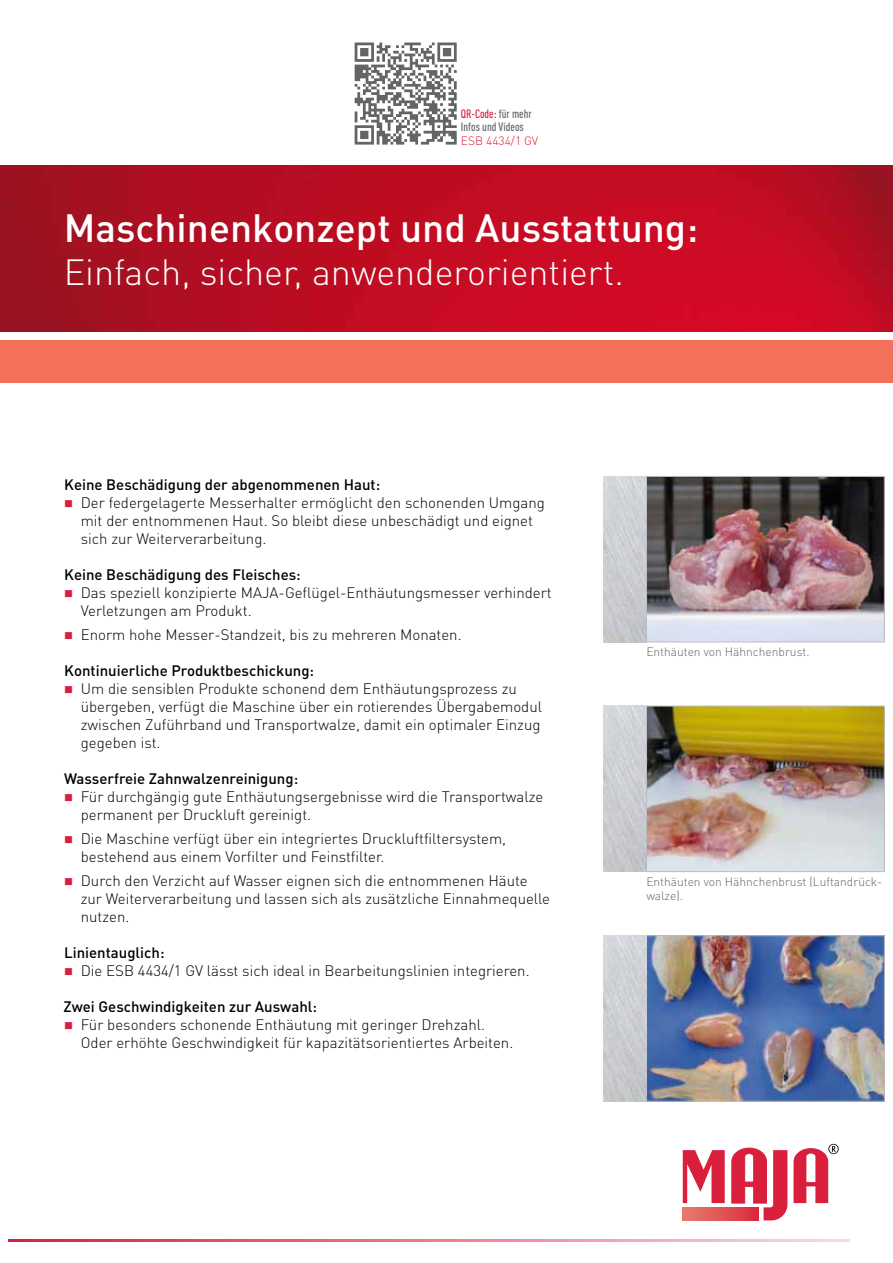
<style>
.page{position:relative;width:893px;height:1263px;background:#fff}
.page>*{position:absolute;margin:0;border:0;box-sizing:border-box;transform-origin:0 0}
.t1{font:500 39px "DIN Pro";color:#fff}
.t2{font:300 36px "DIN Pro";color:#fff}
.t3{font:300 15px/18px "DIN Pro";color:#000}
.t4{font:500 15px "DIN Pro";color:#000}
.t5{font:300 12px/14.4px "DIN Pro";color:#636466}
.t6{font:500 condensed 12px/13.5px "DIN Pro";color:#636466}
.t7{font:300 12px "DIN Pro";color:#da1f3d}
.s1{color:#da1f3d}
</style>
<div class="page">
<hr style="left:9px;top:1239px;width:841px;height:3px;background:#da1f3d">
<img style="left:0;top:166px;width:893px;height:166px">
<div style="left:0;top:340px;width:893px;height:43px;background:#f3705a"></div>
<svg style="left:683px;top:1150px;width:42px;height:53px"></svg>
<svg style="left:731px;top:1147px;width:56px;height:73px"></svg>
<svg style="left:793px;top:1144px;width:46px;height:59px"></svg>
<svg style="left:683px;top:1207px;width:76px;height:13px"></svg>
<img style="left:604px;top:935px;width:278px;height:166px">
<div style="left:646px;top:935px;width:238px;height:166px;border:1px solid #bcbec0"></div>
<img style="left:604px;top:476px;width:278px;height:166px">
<div style="left:646px;top:476px;width:238px;height:166px;border:1px solid #bcbec0"></div>
<img style="left:604px;top:706px;width:278px;height:166px">
<div style="left:646px;top:706px;width:238px;height:166px;border:1px solid #bcbec0"></div>
<svg style="left:355px;top:43px;width:102px;height:102px"></svg>
<p class="t6" style="left:461px;top:106px;width:72px"><span class="s1">QR-Code:</span> für mehr<br>Infos und Videos</p>
<p class="t7" style="left:461px;top:132px;width:79px">ESB 4434/1 GV</p>
<h1 class="t1" style="left:64px;top:201px;width:636px">Maschinenkonzept und Ausstattung:</h1>
<h2 class="t2" style="left:64px;top:248px;width:562px">Einfach, sicher, anwenderorientiert.</h2>
<p class="t4" style="left:64px;top:475px;width:318px">Keine Beschädigung der abgenommenen Haut:</p>
<p class="t3" style="left:81px;top:493px;width:465px;text-indent:-17px"><span class="s1">■</span> Der federgelagerte Messerhalter ermöglicht den schonenden Umgang mit der entnommenen Haut. So bleibt diese unbeschädigt und eignet sich zur Weiterverarbeitung.</p>
<p class="t4" style="left:64px;top:565px;width:238px">Keine Beschädigung des Fleisches:</p>
<p class="t3" style="left:81px;top:583px;width:472px;text-indent:-17px"><span class="s1">■</span> Das speziell konzipierte MAJA-Geflügel-Enthäutungsmesser verhindert<br>Verletzungen am Produkt.</p>
<p class="t3" style="left:64px;top:625px;width:399px"><span class="s1">■</span> Enorm hohe Messer-Standzeit, bis zu mehreren Monaten.</p>
<p class="t4" style="left:64px;top:661px;width:251px">Kontinuierliche Produktbeschickung:</p>
<p class="t3" style="left:81px;top:679px;width:463px;text-indent:-17px"><span class="s1">■</span> Um die sensiblen Produkte schonend dem Enthäutungsprozess zu übergeben, verfügt die Maschine über ein rotierendes Übergabemodul zwischen Zuführband und Transportwalze, damit ein optimaler Einzug gegeben ist.</p>
<p class="t4" style="left:64px;top:769px;width:236px">Wasserfreie Zahnwalzenreinigung:</p>
<p class="t3" style="left:81px;top:787px;width:464px;text-indent:-17px"><span class="s1">■</span> Für durchgängig gute Enthäutungsergebnisse wird die Transportwalze permanent per Druckluft gereinigt.</p>
<p class="t3" style="left:81px;top:829px;width:427px;text-indent:-17px"><span class="s1">■</span> Die Maschine verfügt über ein integriertes Druckluftfiltersystem, bestehend aus einem Vorfilter und Feinstfilter.</p>
<p class="t3" style="left:81px;top:871px;width:471px;text-indent:-17px"><span class="s1">■</span> Durch den Verzicht auf Wasser eignen sich die entnommenen Häute zur Weiterverarbeitung und lassen sich als zusätzliche Einnahmequelle nutzen.</p>
<p class="t4" style="left:64px;top:943px;width:102px">Linientauglich:</p>
<p class="t3" style="left:64px;top:961px;width:467px"><span class="s1">■</span> Die ESB 4434/1 GV lässt sich ideal in Bearbeitungslinien integrieren.</p>
<p class="t4" style="left:64px;top:997px;width:255px">Zwei Geschwindigkeiten zur Auswahl:</p>
<p class="t3" style="left:81px;top:1015px;width:434px;text-indent:-17px"><span class="s1">■</span> Für besonders schonende Enthäutung mit geringer Drehzahl.<br>Oder erhöhte Geschwindigkeit für kapazitätsorientiertes Arbeiten.</p>
<p class="t5" style="left:646px;top:644px;width:165px">Enthäuten von Hähnchenbrust.</p>
<p class="t5" style="left:646px;top:874px;width:238px">Enthäuten von Hähnchenbrust (Luftandrück&shy;walze).</p>
</div>
